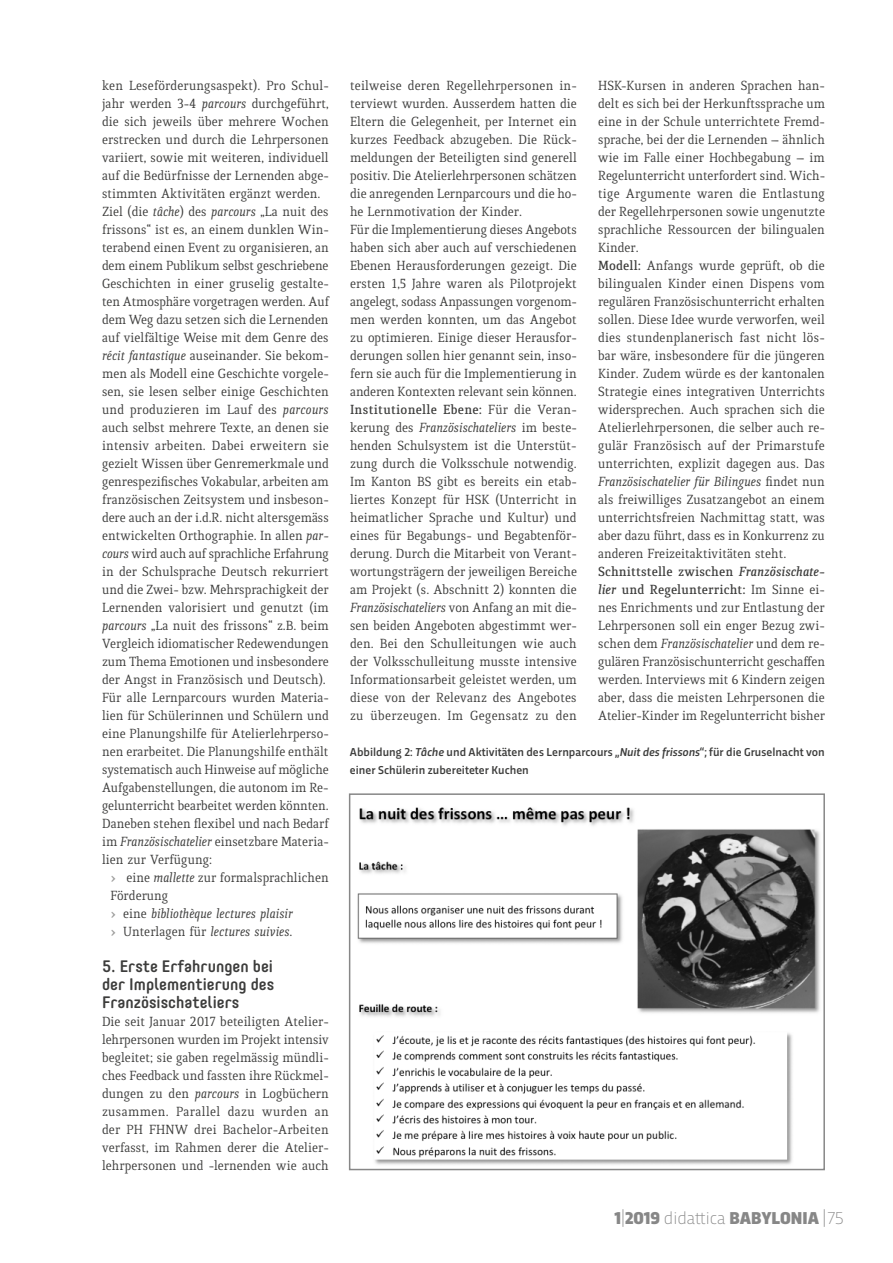
<style>
.page{position:relative;width:893px;height:1263px;background:#fff}
.page>*{position:absolute;margin:0;border:0;box-sizing:border-box;transform-origin:0 0}
.t1{font:900 18px "Trasandina";color:#878787}
.t2{font:500 16.5px/18px "Core Mellow 55";color:#3c3c3b;text-align:justify}
.t3{font:14.25px/18px "Quiroga Serif Pro";color:#3c3c3b}
.t4{font:italic 14.25px "Quiroga Serif Pro";color:#3c3c3b}
.t5{font:500 12px/18px "Trasandina";color:#3c3c3b}
.s1{font-style:italic}
.s2{font-weight:700;color:#9d9d9c}
.s3{font-weight:700;font-style:normal;color:#9d9d9c}
.s4{font-style:normal}
.s5{font-weight:600}
.s6{font-weight:600;font-style:italic}
.s7{font-weight:200}
</style>
<div class="page">
<img style="left:357px;top:807px;width:463px;height:358px">
<div style="left:349px;top:793px;width:476px;height:377px;border:2px solid #878787"></div>
<p class="t3" style="left:102px;top:76px;width:228px">ken Leseförderungsaspekt). Pro Schul-</p>
<p class="t3" style="left:102px;top:94px;width:228px">jahr werden 3-4 <span class="s1">parcours</span> durchgeführt,</p>
<p class="t3" style="left:102px;top:112px;width:228px">die sich jeweils über mehrere Wochen</p>
<p class="t3" style="left:102px;top:130px;width:228px">erstrecken und durch die Lehrpersonen</p>
<p class="t3" style="left:102px;top:148px;width:228px">variiert, sowie mit weiteren, individuell</p>
<p class="t3" style="left:102px;top:166px;width:228px">auf die Bedürfnisse der Lernenden abge-</p>
<p class="t3" style="left:102px;top:184px;width:220px">stimmten Aktivitäten ergänzt werden.</p>
<p class="t3" style="left:102px;top:202px;width:228px">Ziel (die <span class="s1">tâche</span>) des <span class="s1">parcours</span> „La nuit des</p>
<p class="t3" style="left:102px;top:220px;width:228px">frissons“ ist es, an einem dunklen Win-</p>
<p class="t3" style="left:102px;top:238px;width:228px">terabend einen Event zu organisieren, an</p>
<p class="t3" style="left:102px;top:256px;width:228px">dem einem Publikum selbst geschriebene</p>
<p class="t3" style="left:102px;top:274px;width:228px">Geschichten in einer gruselig gestalte-</p>
<p class="t3" style="left:102px;top:292px;width:228px">ten Atmosphäre vorgetragen werden. Auf</p>
<p class="t3" style="left:102px;top:310px;width:228px">dem Weg dazu setzen sich die Lernenden</p>
<p class="t3" style="left:102px;top:328px;width:228px">auf vielfältige Weise mit dem Genre des</p>
<p class="t3" style="left:102px;top:346px;width:228px"><span class="s1">récit fantastique</span> auseinander. Sie bekom-</p>
<p class="t3" style="left:102px;top:364px;width:228px">men als Modell eine Geschichte vorgele-</p>
<p class="t3" style="left:102px;top:382px;width:228px">sen, sie lesen selber einige Geschichten</p>
<p class="t3" style="left:102px;top:400px;width:228px">und produzieren im Lauf des <span class="s1">parcours</span></p>
<p class="t3" style="left:102px;top:418px;width:228px">auch selbst mehrere Texte, an denen sie</p>
<p class="t3" style="left:102px;top:436px;width:228px">intensiv arbeiten. Dabei erweitern sie</p>
<p class="t3" style="left:102px;top:454px;width:228px">gezielt Wissen über Genremerkmale und</p>
<p class="t3" style="left:102px;top:472px;width:228px">genrespezifisches Vokabular, arbeiten am</p>
<p class="t3" style="left:102px;top:490px;width:228px">französischen Zeitsystem und insbeson-</p>
<p class="t3" style="left:102px;top:508px;width:228px">dere auch an der i.d.R. nicht altersgemäss</p>
<p class="t3" style="left:102px;top:526px;width:228px">entwickelten Orthographie. In allen <span class="s1">par-</span></p>
<p class="t3" style="left:102px;top:544px;width:228px"><span class="s1">cours</span> wird auch auf sprachliche Erfahrung</p>
<p class="t3" style="left:102px;top:562px;width:228px">in der Schulsprache Deutsch rekurriert</p>
<p class="t3" style="left:102px;top:580px;width:228px">und die Zwei- bzw. Mehrsprachigkeit der</p>
<p class="t3" style="left:102px;top:598px;width:228px">Lernenden valorisiert und genutzt (im</p>
<p class="t3" style="left:102px;top:616px;width:228px"><span class="s1">parcours</span> „La nuit des frissons“ z.B. beim</p>
<p class="t3" style="left:102px;top:634px;width:228px">Vergleich idiomatischer Redewendungen</p>
<p class="t3" style="left:102px;top:652px;width:228px">zum Thema Emotionen und insbesondere</p>
<p class="t3" style="left:102px;top:670px;width:225px">der Angst in Französisch und Deutsch).</p>
<p class="t3" style="left:102px;top:688px;width:228px">Für alle Lernparcours wurden Materia-</p>
<p class="t3" style="left:102px;top:706px;width:228px">lien für Schülerinnen und Schülern und</p>
<p class="t3" style="left:102px;top:724px;width:228px">eine Planungshilfe für Atelierlehrperso-</p>
<p class="t3" style="left:102px;top:742px;width:228px">nen erarbeitet. Die Planungshilfe enthält</p>
<p class="t3" style="left:102px;top:760px;width:228px">systematisch auch Hinweise auf mögliche</p>
<p class="t3" style="left:102px;top:778px;width:228px">Aufgabenstellungen, die autonom im Re-</p>
<p class="t3" style="left:102px;top:796px;width:228px">gelunterricht bearbeitet werden könnten.</p>
<p class="t3" style="left:102px;top:814px;width:228px">Daneben stehen flexibel und nach Bedarf</p>
<p class="t3" style="left:102px;top:832px;width:228px">im <span class="s1">Französischatelier</span> einsetzbare Materia-</p>
<p class="t3" style="left:102px;top:850px;width:111px">lien zur Verfügung:</p>
<p class="t3" style="left:111px;top:868px;width:220px"><span class="s2">›</span> eine <span class="s1">mallette</span> zur formalsprachlichen</p>
<p class="t3" style="left:111px;top:886px;width:59px">Förderung</p>
<p class="t4" style="left:111px;top:904px;width:184px"><span class="s3">›</span> <span class="s4">eine</span> bibliothèque lectures plaisir</p>
<p class="t4" style="left:111px;top:922px;width:184px"><span class="s3">›</span> <span class="s4">Unterlagen für</span> lectures suivies<span class="s4">.</span></p>
<p class="t2" style="left:102px;top:956px;width:174px">5. Erste Erfahrungen bei der Implementierung des Französischateliers</p>
<p class="t3" style="left:102px;top:1013px;width:228px;text-align:justify">Die seit Januar 2017 beteiligten Atelier&shy;lehrpersonen wurden im Projekt intensiv begleitet; sie gaben regelmässig mündli&shy;ches Feedback und fassten ihre Rückmel&shy;dungen zu den <span class="s1">parcours</span> in Logbüchern zusammen. Parallel dazu wurden an der PH FHNW drei Bachelor-Arbeiten verfasst, im Rahmen derer die Atelier&shy;lehrpersonen und -lernenden wie auch</p>
<p class="t3" style="left:350px;top:76px;width:228px">teilweise deren Regellehrpersonen in&shy;terviewt wurden. Ausserdem hatten die Eltern die Gelegenheit, per Internet ein kurzes Feedback abzugeben. Die Rück&shy;meldungen der Beteiligten sind generell positiv. Die Atelierlehrpersonen schätzen die anregenden Lernparcours und die ho&shy;he Lernmotivation der Kinder.<br>Für die Implementierung dieses Angebots haben sich aber auch auf verschiedenen Ebenen Herausforderungen gezeigt. Die ersten 1,5 Jahre waren als Pilotprojekt angelegt, sodass Anpassungen vorgenom&shy;men werden konnten, um das Angebot zu optimieren. Einige dieser Herausfor&shy;derungen sollen hier genannt sein, inso&shy;fern sie auch für die Implementierung in anderen Kontexten relevant sein können.<br><span class="s5">Institutionelle Ebene:</span> Für die Veran&shy;kerung des <span class="s1">Französischateliers</span> im beste&shy;henden Schulsystem ist die Unterstüt&shy;zung durch die Volksschule notwendig.<br>Im Kanton BS gibt es bereits ein etab&shy;liertes Konzept für HSK (Unterricht in heimatlicher Sprache und Kultur) und eines für Begabungs- und Begabtenför&shy;derung. Durch die Mitarbeit von Verant&shy;wortungsträgern der jeweiligen Bereiche am Projekt (s. Abschnitt 2) konnten die <span class="s1">Französischateliers</span> von Anfang an mit die&shy;sen beiden Angeboten abgestimmt wer&shy;den. Bei den Schulleitungen wie auch der Volksschulleitung musste intensive Informationsarbeit geleistet werden, um diese von der Relevanz des Angebotes zu überzeugen. Im Gegensatz zu den</p>
<p class="t3" style="left:598px;top:77px;width:228px">HSK-Kursen in anderen Sprachen han&shy;delt es sich bei der Herkunftssprache um eine in der Schule unterrichtete Fremd&shy;sprache, bei der die Lernenden – ähnlich wie im Falle einer Hochbegabung – im Regelunterricht unterfordert sind. Wich&shy;tige Argumente waren die Entlastung der Regellehrpersonen sowie ungenutzte sprachliche Ressourcen der bilingualen Kinder.<br><span class="s5">Modell:</span> Anfangs wurde geprüft, ob die bilingualen Kinder einen Dispens vom regulären Französischunterricht erhalten sollen. Diese Idee wurde verworfen, weil dies stundenplanerisch fast nicht lös&shy;bar wäre, insbesondere für die jüngeren Kinder. Zudem würde es der kantonalen Strategie eines integrativen Unterrichts widersprechen. Auch sprachen sich die Atelierlehrpersonen, die selber auch re&shy;gulär Französisch auf der Primarstufe unterrichten, explizit dagegen aus. Das <span class="s1">Französischatelier für Bilingues</span> findet nun als freiwilliges Zusatzangebot an einem unterrichtsfreien Nachmittag statt, was aber dazu führt, dass es in Konkurrenz zu anderen Freizeitaktivitäten steht.<br><span class="s5">Schnittstelle zwischen</span> <span class="s6">Französischate&shy;lier</span> <span class="s5">und Regelunterricht:</span> Im Sinne ei&shy;nes Enrichments und zur Entlastung der Lehrpersonen soll ein enger Bezug zwi&shy;schen dem <span class="s1">Französischatelier</span> und dem re&shy;gulären Französischunterricht geschaffen werden. Interviews mit 6 Kindern zeigen aber, dass die meisten Lehrpersonen die Atelier-Kinder im Regelunterricht bisher</p>
<p class="t5" style="left:350px;top:742px;width:476px">Abbildung 2: <span class="s1">Tâche</span> und Aktivitäten des Lernparcours „<span class="s1">Nuit des frissons</span>“; für die Gruselnacht von einer Schülerin zubereiteter Kuchen</p>
<p class="t1" style="left:615px;top:1205px;width:231px">1<span class="s7">|</span>2019 <span class="s7">didattica</span> BABYLONIA <span class="s7">| 75</span></p>
</div>
